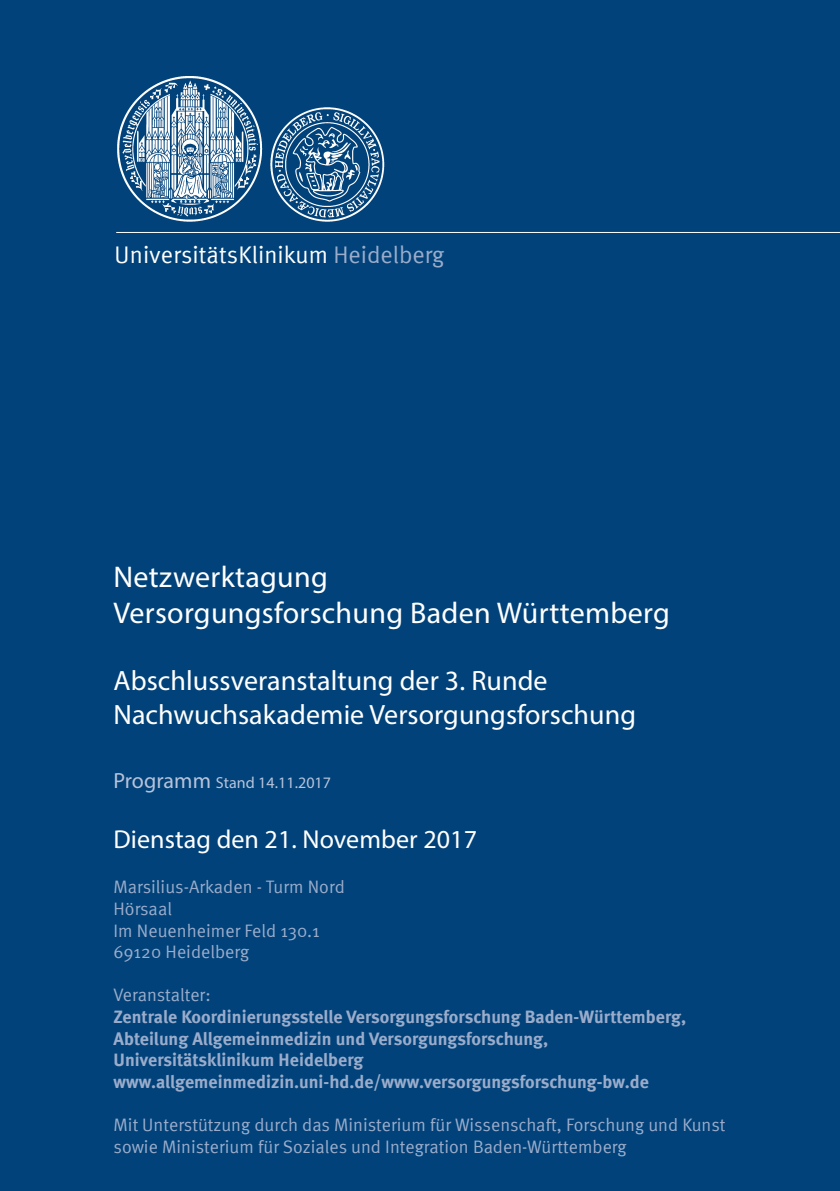
<style>
.page{position:relative;width:840px;height:1191px;background:#fff}
.page>*{position:absolute;margin:0;border:0;box-sizing:border-box;transform-origin:0 0}
.t1{font:30px "Myriad Pro";letter-spacing:.01em;color:#fff}
.t2{font:28px "Myriad Pro";letter-spacing:.005em;color:#fff}
.t3{font:26px "Myriad Pro";letter-spacing:.005em;color:#fff}
.t4{font:24px "Meta Normal";color:#fff}
.t5{font:18px "Meta Normal";letter-spacing:.005em;color:#9baccb}
.t6{font:700 18px "Meta";letter-spacing:.005em;color:#9baccb}
.t7{font:16px "Myriad Pro";letter-spacing:.005em;color:#b8c3db}
.s1{color:#9baccb}
.s2{font-size:22px}
</style>
<div class="page">
<div style="left:0;top:0;width:839px;height:1191px;background:#004279"></div>
<hr style="left:116px;top:232px;width:723px;height:1px;background:#fff">
<img style="left:117px;top:76px;width:268px;height:146px">
<p class="t4" style="left:114px;top:241px;width:331px">UniversitätsKlinikum <span class="s1">Heidelberg</span></p>
<p class="t1" style="left:113px;top:558px;width:216px">Netzwerktagung</p>
<p class="t1" style="left:113px;top:594px;width:557px">Versorgungsforschung Baden Württemberg</p>
<p class="t2" style="left:113px;top:663px;width:435px">Abschlussveranstaltung der 3. Runde</p>
<p class="t2" style="left:113px;top:697px;width:524px">Nachwuchsakademie Versorgungsforschung</p>
<p class="t7" style="left:113px;top:772px;width:219px"><span class="s2">Programm</span> Stand 14.11.2017</p>
<p class="t3" style="left:113px;top:823px;width:365px">Dienstag den 21. November 2017</p>
<p class="t5" style="left:113px;top:876px;width:233px">Marsilius-Arkaden - Turm Nord</p>
<p class="t5" style="left:113px;top:898px;width:60px">Hörsaal</p>
<p class="t5" style="left:113px;top:920px;width:208px">Im Neuenheimer Feld 130.1</p>
<p class="t5" style="left:113px;top:941px;width:137px">69120 Heidelberg</p>
<p class="t5" style="left:113px;top:984px;width:99px">Veranstalter:</p>
<p class="t6" style="left:113px;top:1006px;width:574px">Zentrale Koordinierungsstelle Versorgungsforschung Baden-Württemberg,</p>
<p class="t6" style="left:113px;top:1027px;width:436px">Abteilung Allgemeinmedizin und Versorgungsforschung,</p>
<p class="t6" style="left:113px;top:1049px;width:251px">Universitätsklinikum Heidelberg</p>
<p class="t6" style="left:113px;top:1070px;width:536px">www.allgemeinmedizin.uni-hd.de/www.versorgungsforschung-bw.de</p>
<p class="t5" style="left:113px;top:1114px;width:613px">Mit Unterstützung durch das Ministerium für Wissenschaft, Forschung und Kunst</p>
<p class="t5" style="left:113px;top:1136px;width:514px">sowie Ministerium für Soziales und Integration Baden-Württemberg</p>
</div>
